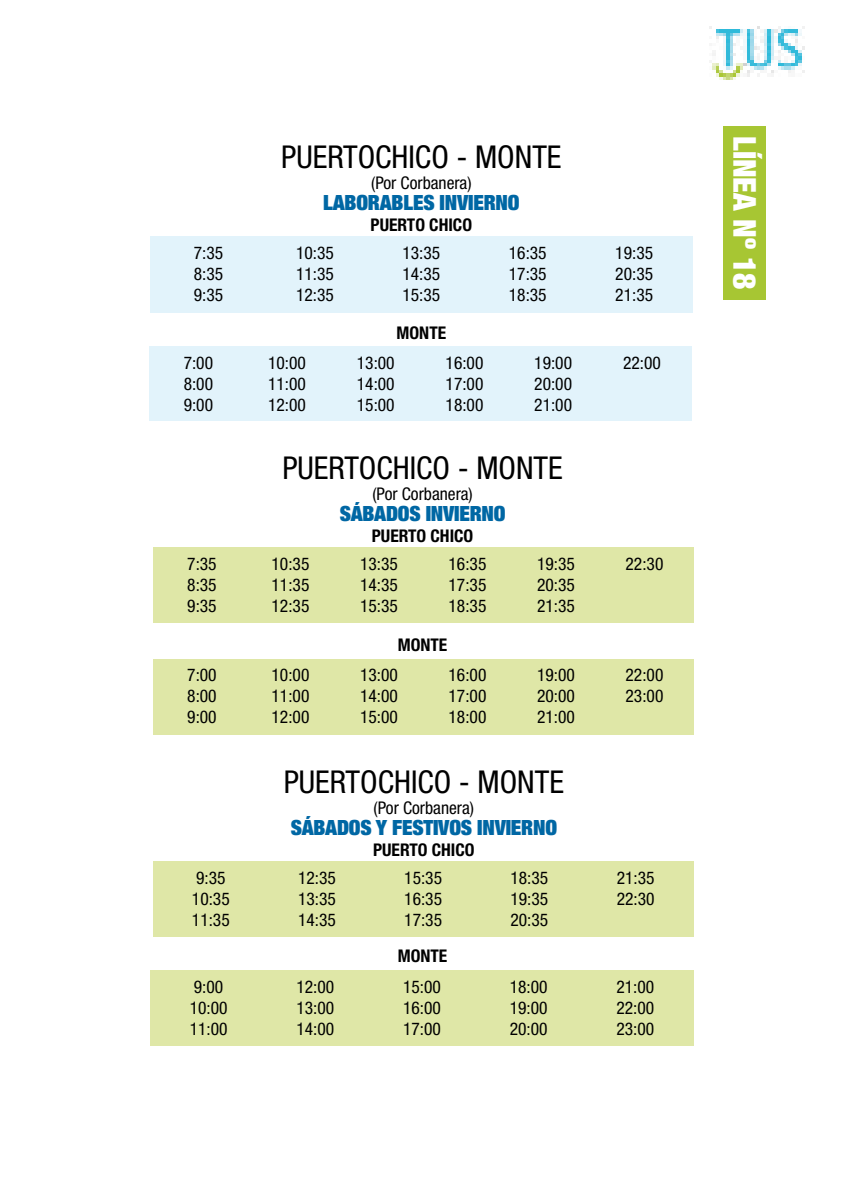
<style>
.page{position:relative;width:844px;height:1191px;background:#fff}
.page>*{position:absolute;margin:0;border:0;box-sizing:border-box;transform-origin:0 0}
.t1{font:condensed 31.5px "Helvetica Neue LT Std";color:#000}
.t2{font:900 condensed 31.5px "Helvetica Neue LT Std";color:#fff}
.t3{font:900 condensed 21px "Helvetica Neue LT Std";letter-spacing:-.01em;color:#0067a4}
.t4{font:condensed 17.5px/21px "Helvetica Neue LT Std";color:#000;text-align:justify}
.t5{font:700 condensed 17.5px "Helvetica Neue LT Std";color:#000}
</style>
<div class="page">
<img style="left:709px;top:27px;width:95px;height:52px">
<div style="left:723px;top:126px;width:42px;height:173px;background:#a7c633"></div>
<div style="left:150px;top:970px;width:543px;height:76px;background:#dfe7a7"></div>
<div style="left:153px;top:547px;width:540px;height:76px;background:#dfe7a7"></div>
<div style="left:153px;top:659px;width:540px;height:75px;background:#dfe7a7"></div>
<div style="left:153px;top:861px;width:540px;height:76px;background:#dfe7a7"></div>
<div style="left:150px;top:236px;width:542px;height:77px;background:#e2f3fb"></div>
<div style="left:149px;top:346px;width:542px;height:75px;background:#e2f3fb"></div>
<h1 class="t1" style="left:281px;top:138px;width:282px">PUERTOCHICO - MONTE</h1>
<p class="t4" style="left:371px;top:172px;width:102px">(Por Corbanera)</p>
<p class="t3" style="left:323px;top:189px;width:198px">LABORABLES INVIERNO</p>
<p class="t5" style="left:370px;top:214px;width:103px">PUERTO CHICO</p>
<p class="t4" style="left:194px;top:242px;width:31px">7:35<br>8:35<br>9:35</p>
<p class="t4" style="left:296px;top:242px;width:39px">10:35<br>11:35<br>12:35</p>
<p class="t4" style="left:402px;top:242px;width:39px">13:35<br>14:35<br>15:35</p>
<p class="t4" style="left:508px;top:242px;width:39px">16:35<br>17:35<br>18:35</p>
<p class="t4" style="left:615px;top:242px;width:39px">19:35<br>20:35<br>21:35</p>
<p class="t5" style="left:396px;top:322px;width:51px">MONTE</p>
<p class="t4" style="left:184px;top:352px;width:31px">7:00<br>8:00<br>9:00</p>
<p class="t4" style="left:268px;top:352px;width:39px">10:00<br>11:00<br>12:00</p>
<p class="t4" style="left:357px;top:352px;width:39px">13:00<br>14:00<br>15:00</p>
<p class="t4" style="left:445px;top:352px;width:39px">16:00<br>17:00<br>18:00</p>
<p class="t4" style="left:534px;top:352px;width:39px">19:00<br>20:00<br>21:00</p>
<p class="t4" style="left:623px;top:352px;width:39px">22:00</p>
<h1 class="t1" style="left:282px;top:449px;width:282px">PUERTOCHICO - MONTE</h1>
<p class="t4" style="left:372px;top:483px;width:102px">(Por Corbanera)</p>
<p class="t3" style="left:339px;top:500px;width:167px">SÁBADOS INVIERNO</p>
<p class="t5" style="left:372px;top:525px;width:103px">PUERTO CHICO</p>
<p class="t4" style="left:187px;top:553px;width:31px">7:35<br>8:35<br>9:35</p>
<p class="t4" style="left:271px;top:553px;width:39px">10:35<br>11:35<br>12:35</p>
<p class="t4" style="left:360px;top:553px;width:39px">13:35<br>14:35<br>15:35</p>
<p class="t4" style="left:448px;top:553px;width:39px">16:35<br>17:35<br>18:35</p>
<p class="t4" style="left:537px;top:553px;width:39px">19:35<br>20:35<br>21:35</p>
<p class="t4" style="left:625px;top:553px;width:39px">22:30</p>
<p class="t5" style="left:397px;top:634px;width:51px">MONTE</p>
<p class="t4" style="left:187px;top:664px;width:31px">7:00<br>8:00<br>9:00</p>
<p class="t4" style="left:271px;top:664px;width:39px">10:00<br>11:00<br>12:00</p>
<p class="t4" style="left:360px;top:664px;width:39px">13:00<br>14:00<br>15:00</p>
<p class="t4" style="left:448px;top:664px;width:39px">16:00<br>17:00<br>18:00</p>
<p class="t4" style="left:537px;top:664px;width:39px">19:00<br>20:00<br>21:00</p>
<p class="t4" style="left:625px;top:664px;width:39px">22:00<br>23:00</p>
<h1 class="t1" style="left:283px;top:764px;width:282px">PUERTOCHICO - MONTE</h1>
<p class="t4" style="left:373px;top:797px;width:102px">(Por Corbanera)</p>
<p class="t3" style="left:290px;top:814px;width:268px">SÁBADOS Y FESTIVOS INVIERNO</p>
<p class="t5" style="left:373px;top:839px;width:103px">PUERTO CHICO</p>
<p class="t4" style="left:192px;top:866px;width:39px;text-align:left">9:35<br>10:35<br>11:35</p>
<p class="t4" style="left:298px;top:866px;width:39px">12:35<br>13:35<br>14:35</p>
<p class="t4" style="left:404px;top:866px;width:39px">15:35<br>16:35<br>17:35</p>
<p class="t4" style="left:510px;top:866px;width:39px">18:35<br>19:35<br>20:35</p>
<p class="t4" style="left:616px;top:866px;width:39px">21:35<br>22:30</p>
<p class="t5" style="left:398px;top:945px;width:51px">MONTE</p>
<p class="t4" style="left:190px;top:975px;width:39px;text-align:left">9:00<br>10:00<br>11:00</p>
<p class="t4" style="left:296px;top:975px;width:39px">12:00<br>13:00<br>14:00</p>
<p class="t4" style="left:403px;top:975px;width:39px">15:00<br>16:00<br>17:00</p>
<p class="t4" style="left:509px;top:975px;width:39px">18:00<br>19:00<br>20:00</p>
<p class="t4" style="left:616px;top:975px;width:39px">21:00<br>22:00<br>23:00</p>
<h1 class="t2" style="left:763px;top:136px;width:155px;rotate:90deg">LÍNEA Nº 18</h1>
</div>
